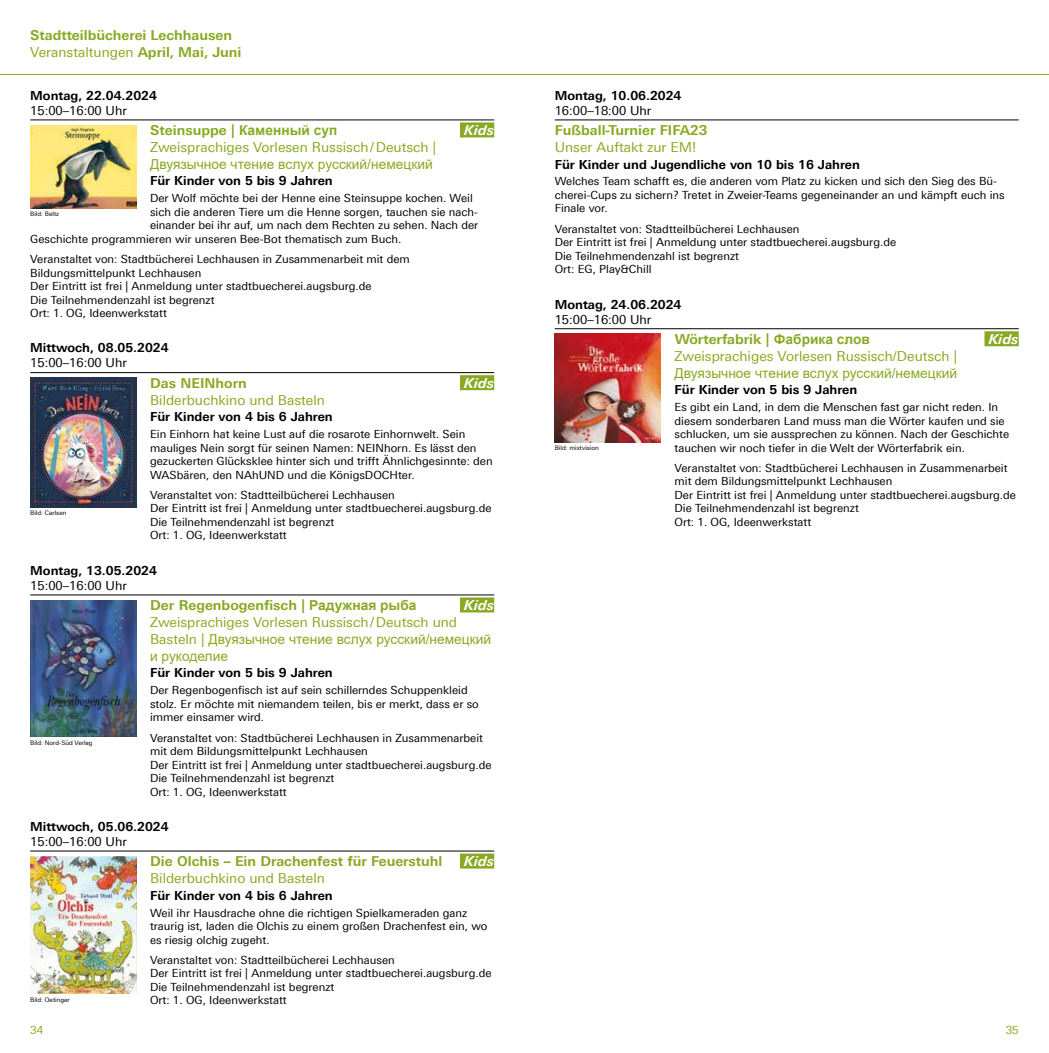
<style>
.page{position:relative;width:1049px;height:1053px;background:#fff}
.page>*{position:absolute;margin:0;border:0;box-sizing:border-box;transform-origin:0 0}
.t1{font:700 13.75px/16.9px "Univers For Augsburg";color:#89a923}
.t2{font:13.75px "Univers For Augsburg";color:#89a923}
.t3{font:13.75px/16.9px "Arial";color:#89a923}
.t4{font:italic 700 13.75px "Univers For Augsburg";color:#fff}
.t5{font:700 12.5px "Univers For Augsburg";color:#000}
.t6{font:12.5px "Univers For Augsburg";color:#000}
.t7{font:11.25px/13.5px "Univers For Augsburg";color:#000}
.t8{font:11.25px "Univers For Augsburg";color:#89a923}
.t9{font:6.25px "Univers For Augsburg";color:#000}
.s1{font-weight:400}
.s2{font-family:"Arial"}
.s3{font-family:"Univers For Augsburg"}
</style>
<div class="page">
<hr style="left:0;top:74px;width:1049px;height:1px;background:#89a923">
<hr style="left:30px;top:120px;width:464px;height:1px;background:#000">
<div style="left:460px;top:122px;width:34px;height:15px;background:#89a923"></div>
<hr style="left:30px;top:372px;width:464px;height:1px;background:#000">
<div style="left:460px;top:375px;width:34px;height:15px;background:#89a923"></div>
<hr style="left:30px;top:594px;width:464px;height:1px;background:#000">
<div style="left:460px;top:597px;width:34px;height:15px;background:#89a923"></div>
<hr style="left:30px;top:850px;width:464px;height:1px;background:#000">
<div style="left:460px;top:853px;width:34px;height:15px;background:#89a923"></div>
<img style="left:30px;top:125px;width:106px;height:83px">
<img style="left:30px;top:378px;width:106px;height:129px">
<img style="left:30px;top:600px;width:106px;height:136px">
<img style="left:30px;top:856px;width:106px;height:137px">
<hr style="left:555px;top:120px;width:464px;height:1px;background:#000">
<hr style="left:555px;top:328px;width:464px;height:1px;background:#000">
<div style="left:984px;top:331px;width:35px;height:15px;background:#89a923"></div>
<img style="left:555px;top:334px;width:106px;height:108px">
<p class="t1" style="left:30px;top:26px;width:213px">Stadtteilbücherei Lechhausen<br><span class="s1">Veranstaltungen</span> April, Mai, Juni</p>
<p class="t5" style="left:30px;top:88px;width:128px">Montag, 22.04.2024</p>
<p class="t6" style="left:30px;top:103px;width:98px">15:00–16:00 Uhr</p>
<p class="t1" style="left:150px;top:121px;width:189px">Steinsuppe | <span class="s2">Каменный суп</span></p>
<p class="t4" style="left:464px;top:122px;width:31px">Kids</p>
<p class="t2" style="left:150px;top:139px;width:287px">Zweisprachiges Vorlesen Russisch/Deutsch |</p>
<p class="t3" style="left:150px;top:155px;width:284px">Двуязычное чтение вслух русский/немецкий</p>
<p class="t5" style="left:150px;top:173px;width:184px">Für Kinder von 5 bis 9 Jahren</p>
<p class="t7" style="left:150px;top:191px;width:324px">Der Wolf möchte bei der Henne eine Steinsuppe kochen. Weil</p>
<p class="t7" style="left:150px;top:205px;width:329px">sich die anderen Tiere um die Henne sorgen, tauchen sie nach-</p>
<p class="t7" style="left:150px;top:218px;width:330px">einander bei ihr auf, um nach dem Rechten zu sehen. Nach der</p>
<p class="t7" style="left:30px;top:232px;width:373px">Geschichte programmieren wir unseren Bee-Bot thematisch zum Buch.</p>
<p class="t7" style="left:30px;top:252px;width:381px">Veranstaltet von: Stadtbücherei Lechhausen in Zusammenarbeit mit dem Bildungsmittelpunkt Lechhausen<br>Der Eintritt ist frei | Anmeldung unter stadtbuecherei.augsburg.de<br>Die Teilnehmendenzahl ist begrenzt<br>Ort: 1. OG, Ideenwerkstatt</p>
<p class="t5" style="left:30px;top:340px;width:140px">Mittwoch, 08.05.2024</p>
<p class="t6" style="left:30px;top:356px;width:98px">15:00–16:00 Uhr</p>
<p class="t1" style="left:150px;top:374px;width:98px">Das NEINhorn</p>
<p class="t4" style="left:464px;top:374px;width:31px">Kids</p>
<p class="t2" style="left:150px;top:392px;width:176px">Bilderbuchkino und Basteln</p>
<p class="t5" style="left:150px;top:409px;width:184px">Für Kinder von 4 bis 6 Jahren</p>
<p class="t7" style="left:150px;top:427px;width:344px">Ein Einhorn hat keine Lust auf die rosarote Einhornwelt. Sein mauliges Nein sorgt für seinen Namen: NEINhorn. Es lässt den gezuckerten Glücksklee hinter sich und trifft Ähnlichgesinnte: den WASbären, den NAhUND und die KönigsDOCHter.</p>
<p class="t7" style="left:150px;top:488px;width:343px">Veranstaltet von: Stadtteilbücherei Lechhausen<br>Der Eintritt ist frei | Anmeldung unter stadtbuecherei.augsburg.de Die Teilnehmendenzahl ist begrenzt<br>Ort: 1. OG, Ideenwerkstatt</p>
<p class="t5" style="left:30px;top:562px;width:128px">Montag, 13.05.2024</p>
<p class="t6" style="left:30px;top:578px;width:98px">15:00–16:00 Uhr</p>
<p class="t1" style="left:150px;top:596px;width:268px">Der Regenbogenfisch | <span class="s2">Радужная рыба</span></p>
<p class="t4" style="left:464px;top:596px;width:31px">Kids</p>
<p class="t2" style="left:150px;top:614px;width:309px">Zweisprachiges Vorlesen Russisch/Deutsch und</p>
<p class="t3" style="left:150px;top:630px;width:343px"><span class="s3">Basteln |</span> Двуязычное чтение вслух русский/немецкий и рукоделие</p>
<p class="t5" style="left:150px;top:665px;width:184px">Für Kinder von 5 bis 9 Jahren</p>
<p class="t7" style="left:150px;top:683px;width:330px">Der Regenbogenfisch ist auf sein schillerndes Schuppenkleid stolz. Er möchte mit niemandem teilen, bis er merkt, dass er so immer einsamer wird.</p>
<p class="t7" style="left:150px;top:730px;width:343px">Veranstaltet von: Stadtbücherei Lechhausen in Zusammenarbeit mit dem Bildungsmittelpunkt Lechhausen<br>Der Eintritt ist frei | Anmeldung unter stadtbuecherei.augsburg.de Die Teilnehmendenzahl ist begrenzt<br>Ort: 1. OG, Ideenwerkstatt</p>
<p class="t5" style="left:30px;top:818px;width:140px">Mittwoch, 05.06.2024</p>
<p class="t6" style="left:30px;top:834px;width:98px">15:00–16:00 Uhr</p>
<p class="t1" style="left:150px;top:852px;width:294px">Die Olchis – Ein Drachenfest für Feuerstuhl</p>
<p class="t4" style="left:464px;top:852px;width:31px">Kids</p>
<p class="t2" style="left:150px;top:870px;width:176px">Bilderbuchkino und Basteln</p>
<p class="t5" style="left:150px;top:887px;width:184px">Für Kinder von 4 bis 6 Jahren</p>
<p class="t7" style="left:150px;top:905px;width:339px">Weil ihr Hausdrache ohne die richtigen Spielkameraden ganz traurig ist, laden die Olchis zu einem großen Drachenfest ein, wo es riesig olchig zugeht.</p>
<p class="t7" style="left:150px;top:953px;width:343px">Veranstaltet von: Stadtteilbücherei Lechhausen<br>Der Eintritt ist frei | Anmeldung unter stadtbuecherei.augsburg.de Die Teilnehmendenzahl ist begrenzt<br>Ort: 1. OG, Ideenwerkstatt</p>
<p class="t9" style="left:30px;top:210px;width:30px">Bild: Beltz</p>
<p class="t9" style="left:30px;top:509px;width:38px">Bild: Carlsen</p>
<p class="t9" style="left:30px;top:738px;width:64px">Bild: Nord-Süd Verlag</p>
<p class="t9" style="left:30px;top:995px;width:41px">Bild: Oetinger</p>
<p class="t5" style="left:555px;top:88px;width:128px">Montag, 10.06.2024</p>
<p class="t6" style="left:555px;top:103px;width:98px">16:00–18:00 Uhr</p>
<p class="t1" style="left:555px;top:121px;width:154px">Fußball-Turnier FIFA23</p>
<p class="t2" style="left:555px;top:139px;width:143px">Unser Auftakt zur EM!</p>
<p class="t5" style="left:555px;top:157px;width:307px">Für Kinder und Jugendliche von 10 bis 16 Jahren</p>
<p class="t7" style="left:555px;top:175px;width:451px">Welches Team schafft es, die anderen vom Platz zu kicken und sich den Sieg des Bü&shy;cherei-Cups zu sichern? Tretet in Zweier-Teams gegeneinander an und kämpft euch ins<br>Finale vor.</p>
<p class="t7" style="left:555px;top:222px;width:343px">Veranstaltet von: Stadtteilbücherei Lechhausen<br>Der Eintritt ist frei | Anmeldung unter stadtbuecherei.augsburg.de Die Teilnehmendenzahl ist begrenzt<br>Ort: EG, Play&amp;Chill</p>
<p class="t5" style="left:555px;top:296px;width:128px">Montag, 24.06.2024</p>
<p class="t6" style="left:555px;top:312px;width:98px">15:00–16:00 Uhr</p>
<p class="t1" style="left:675px;top:330px;width:197px">Wörterfabrik | <span class="s2">Фабрика слов</span></p>
<p class="t4" style="left:989px;top:330px;width:31px">Kids</p>
<p class="t2" style="left:674px;top:348px;width:284px">Zweisprachiges Vorlesen Russisch/Deutsch |</p>
<p class="t3" style="left:674px;top:364px;width:284px">Двуязычное чтение вслух русский/немецкий</p>
<p class="t5" style="left:674px;top:382px;width:184px">Für Kinder von 5 bis 9 Jahren</p>
<p class="t7" style="left:674px;top:400px;width:336px">Es gibt ein Land, in dem die Menschen fast gar nicht reden. In diesem sonderbaren Land muss man die Wörter kaufen und sie schlucken, um sie aussprechen zu können. Nach der Geschichte tauchen wir noch tiefer in die Welt der Wörterfabrik ein.</p>
<p class="t7" style="left:674px;top:461px;width:343px">Veranstaltet von: Stadtbücherei Lechhausen in Zusammenarbeit mit dem Bildungsmittelpunkt Lechhausen<br>Der Eintritt ist frei | Anmeldung unter stadtbuecherei.augsburg.de Die Teilnehmendenzahl ist begrenzt<br>Ort: 1. OG, Ideenwerkstatt</p>
<p class="t9" style="left:555px;top:444px;width:46px">Bild: mixtvision</p>
<p class="t8" style="left:30px;top:1023px;width:15px">34</p>
<p class="t8" style="left:1006px;top:1023px;width:15px">35</p>
</div>
